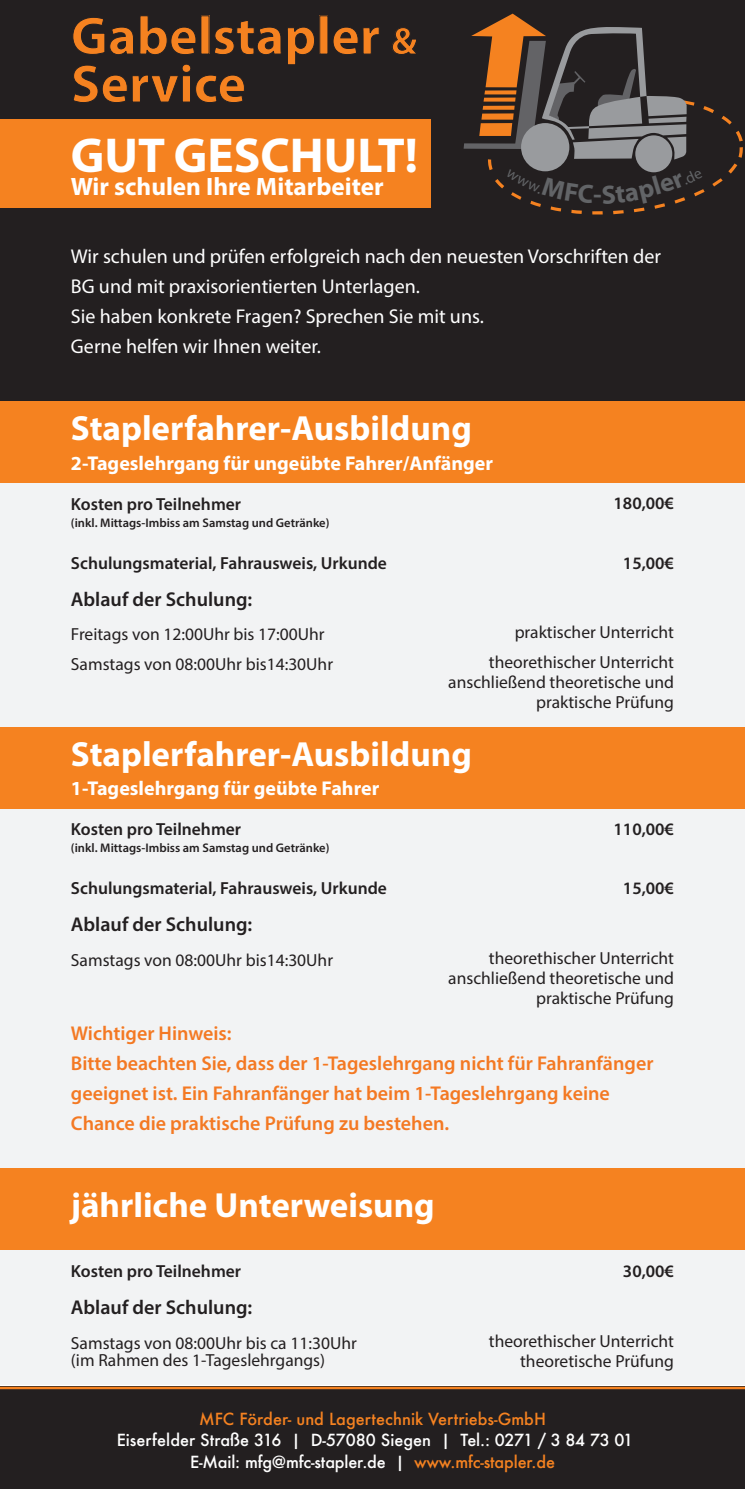
<style>
.page{position:relative;width:745px;height:1489px;background:#fff}
.page>*{position:absolute;margin:0;border:0;box-sizing:border-box;transform-origin:0 0}
.t1{font:700 54px/48px "Myriad Pro";color:#f58220}
.t2{font:700 49.25px "Myriad Pro";color:#fff}
.t3{font:700 35px "Myriad Pro";color:#fff}
.t4{font:700 25.25px "Myriad Pro";color:#fff}
.t5{font:600 20px/30px "Myriad Pro";color:#f47923}
.t6{font:20px/30px "Myriad Pro";color:#fff}
.t7{font:700 20px "Myriad Pro";color:#fff}
.t8{font:600 20px "Myriad Pro";color:#231f20}
.t9{font:17.5px/20px "Myriad Pro";color:#231f20;text-align:right}
.t10{font:600 17.5px "Myriad Pro";color:#231f20}
.t11{font:500 16.25px/21.2px "Futura";letter-spacing:-.01em;color:#fff;text-align:center}
.t12{font:500 16.25px "Futura";color:#f58220}
.t13{font:600 12.5px "Myriad Pro";color:#231f20}
.s1{font-size:38.5px}
.s2{color:#f58220}
</style>
<div class="page">
<div style="left:0;top:0;width:744px;height:432px;background:#231f20"></div>
<div style="left:0;top:401px;width:744px;height:396px;background:#f2f3f4"></div>
<div style="left:0;top:804px;width:744px;height:523px;background:#f2f3f4"></div>
<div style="left:0;top:401px;width:744px;height:81px;background:#f58220"></div>
<div style="left:0;top:726px;width:744px;height:82px;background:#f58220"></div>
<div style="left:0;top:1249px;width:744px;height:135px;background:#f2f3f4"></div>
<div style="left:0;top:1168px;width:744px;height:81px;background:#f58220"></div>
<div style="left:0;top:1386px;width:744px;height:102px;background:#231f20"></div>
<hr style="left:0;top:1386px;width:744px;height:2px;background:#f58220">
<div style="left:0;top:119px;width:431px;height:88px;background:#f58220"></div>
<svg style="left:463px;top:14px;width:279px;height:200px"></svg>
<h1 class="t1" style="left:71px;top:10px;width:348px">Gabelstapler <span class="s1">&amp;<br></span>Service</h1>
<h2 class="t2" style="left:71px;top:123px;width:348px">GUT GESCHULT!</h2>
<h3 class="t4" style="left:71px;top:170px;width:314px">Wir schulen Ihre Mitarbeiter</h3>
<p class="t6" style="left:71px;top:241px;width:591px">Wir schulen und prüfen erfolgreich nach den neuesten Vorschriften der BG und mit praxisorientierten Unterlagen.<br>Sie haben konkrete Fragen? Sprechen Sie mit uns.<br>Gerne helfen wir Ihnen weiter.</p>
<h3 class="t3" style="left:71px;top:405px;width:402px">Staplerfahrer-Ausbildung</h3>
<p class="t7" style="left:71px;top:449px;width:423px">2-Tageslehrgang für ungeübte Fahrer/Anfänger</p>
<p class="t10" style="left:71px;top:492px;width:171px">Kosten pro Teilnehmer</p>
<p class="t13" style="left:71px;top:514px;width:260px">(inkl. Mittags-Imbiss am Samstag und Getränke)</p>
<p class="t10" style="left:71px;top:551px;width:317px">Schulungsmaterial, Fahrausweis, Urkunde</p>
<p class="t10" style="left:613px;top:492px;width:62px">180,00€</p>
<p class="t10" style="left:622px;top:551px;width:53px">15,00€</p>
<p class="t8" style="left:71px;top:586px;width:183px">Ablauf der Schulung:</p>
<p class="t9" style="left:71px;top:619px;width:263px;line-height:29.5px;text-align:left">Freitags von 12:00Uhr bis 17:00Uhr<br>Samstags von 08:00Uhr bis14:30Uhr</p>
<p class="t9" style="left:488px;top:617px;width:186px;line-height:29.5px">praktischer Unterricht theorethischer Unterricht</p>
<p class="t9" style="left:448px;top:671px;width:227px">anschließend theoretische und praktische Prüfung</p>
<h3 class="t3" style="left:71px;top:731px;width:402px">Staplerfahrer-Ausbildung</h3>
<p class="t7" style="left:71px;top:775px;width:309px">1-Tageslehrgang für geübte Fahrer</p>
<p class="t10" style="left:71px;top:818px;width:171px">Kosten pro Teilnehmer</p>
<p class="t13" style="left:71px;top:840px;width:260px">(inkl. Mittags-Imbiss am Samstag und Getränke)</p>
<p class="t10" style="left:71px;top:877px;width:317px">Schulungsmaterial, Fahrausweis, Urkunde</p>
<p class="t10" style="left:613px;top:818px;width:62px">110,00€</p>
<p class="t10" style="left:622px;top:877px;width:53px">15,00€</p>
<p class="t8" style="left:71px;top:911px;width:183px">Ablauf der Schulung:</p>
<p class="t9" style="left:71px;top:949px;width:263px">Samstags von 08:00Uhr bis14:30Uhr</p>
<p class="t9" style="left:448px;top:947px;width:227px">theorethischer Unterricht anschließend theoretische und praktische Prüfung</p>
<p class="t5" style="left:71px;top:1017px;width:583px">Wichtiger Hinweis:<br>Bitte beachten Sie, dass der 1-Tageslehrgang nicht für Fahranfänger geeignet ist. Ein Fahranfänger hat beim 1-Tageslehrgang keine Chance die praktische Prüfung zu bestehen.</p>
<h3 class="t3" style="left:71px;top:1181px;width:365px">jährliche Unterweisung</h3>
<p class="t10" style="left:71px;top:1259px;width:171px">Kosten pro Teilnehmer</p>
<p class="t8" style="left:71px;top:1294px;width:183px">Ablauf der Schulung:</p>
<p class="t9" style="left:71px;top:1333px;width:287px;line-height:17.5px;text-align:left">Samstags von 08:00Uhr bis ca 11:30Uhr (im Rahmen des 1-Tageslehrgangs)</p>
<p class="t9" style="left:488px;top:1330px;width:186px">theorethischer Unterricht theoretische Prüfung</p>
<p class="t10" style="left:622px;top:1259px;width:53px">30,00€</p>
<p class="t12" style="left:199px;top:1407px;width:348px">MFC Förder- und Lagertechnik Vertriebs-GmbH</p>
<p class="t11" style="left:117px;top:1429px;width:517px">Eiserfelder Straße 316 | D-57080 Siegen | Tel.: 0271 / 3 84 73 01<br>E-Mail: mfg@mfc-stapler.de | <span class="s2">www.mfc-stapler.de</span></p>
</div>
